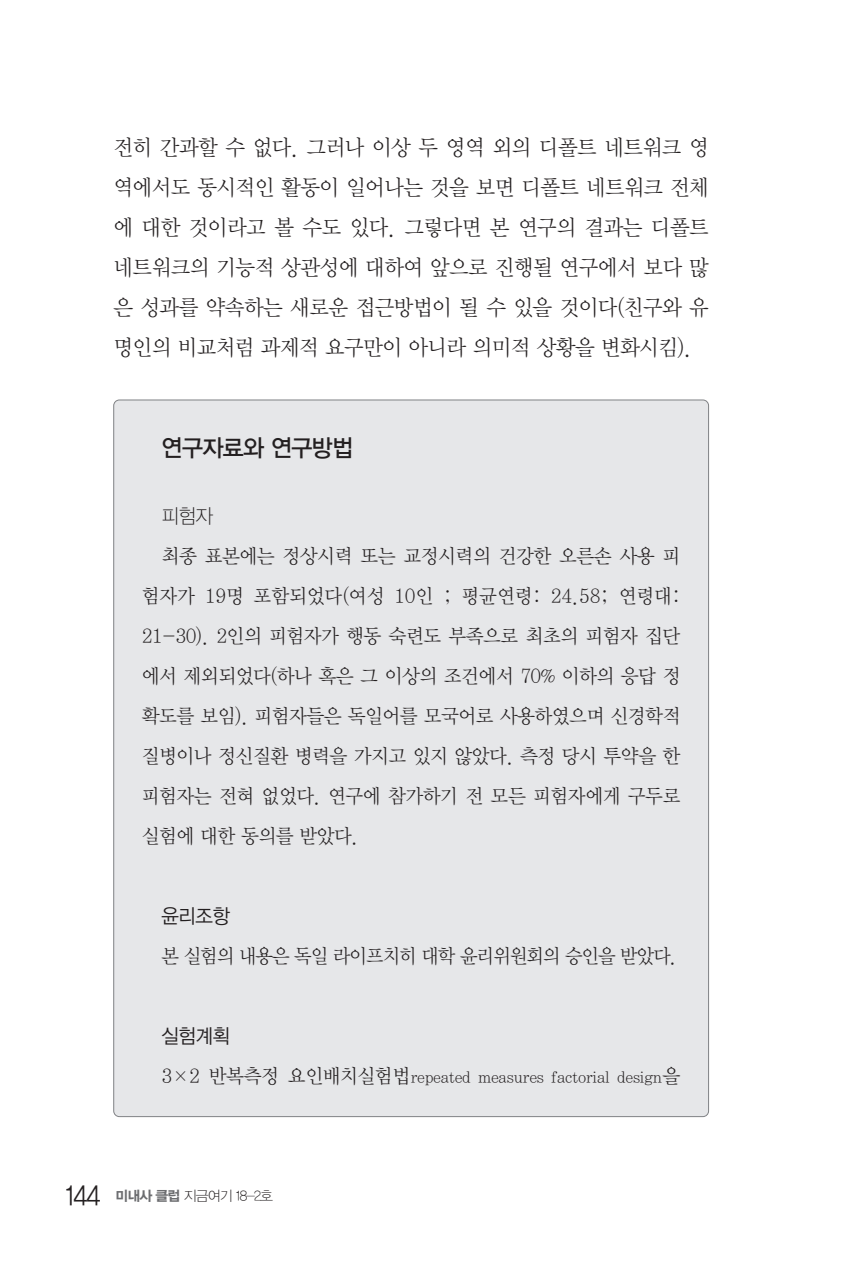
<style>
.page{position:relative;width:862px;height:1270px;background:#fff}
.page>*{position:absolute;margin:0;border:0;box-sizing:border-box;transform-origin:0 0}
.t1{font:24px "YDVYGO Std 13";letter-spacing:-.025em;color:#231f20;scale:.95 1}
.t2{font:22px/40px "YDVY Mj O Std 32";letter-spacing:-.025em;color:#231f20;text-align:justify;scale:.95 1}
.t3{font:20px/40px "YDVY Mj O Std 32";letter-spacing:-.025em;color:#231f20;text-align:justify;scale:.95 1}
.t4{font:20px "YDVY Mj O Std 32";letter-spacing:-.05em;color:#231f20;scale:.93 1}
.t5{font:20px "YDVYGO Std 12";letter-spacing:-.025em;color:#231f20;scale:.95 1}
.t6{font:20px "YDVYGO Std 11";color:#231f20;scale:.95 1}
.t7{font:16px "YDVY Mj O Std 32";letter-spacing:-.015em;color:#231f20;scale:.95 1}
.t8{font:14px "YDVYGO Std 11";letter-spacing:-.06em;color:#231f20}
.s1{font-size:20px}
.s2{font-family:"YDVYGO Std 12";font-size:28px}
.s3{font-family:"YDVYGO Std 15";color:#6c6d70}
</style>
<div class="page">
<div style="left:114px;top:400px;width:594px;height:717px;background:#e6e7e9;border-radius:6px"></div>
<p class="t2" style="left:113px;top:128px;width:628px">전히 간과할 수 없다. 그러나 이상 두 영역 외의 디폴트 네트워크 영 역에서도 동시적인 활동이 일어나는 것을 보면 디폴트 네트워크 전체 에 대한 것이라고 볼 수도 있다. 그렇다면 본 연구의 결과는 디폴트 네트워크의 기능적 상관성에 대하여 앞으로 진행될 연구에서 보다 많 은 성과를 약속하는 새로운 접근방법이 될 수 있을 것이다(친구와 유 명인의 비교처럼 과제적 요구만이 아니라 의미적 상황을 변화시킴).</p>
<p class="t1" style="left:162px;top:436px;width:203px">연구자료와 연구방법</p>
<p class="t6" style="left:162px;top:506px;width:56px">피험자</p>
<p class="t3" style="left:142px;top:537px;width:569px;text-indent:20px">최종 표본에는 정상시력 또는 교정시력의 건강한 오른손 사용 피 험자가 19명 포함되었다(여성 10인 ; 평균연령: 24.58; 연령대:<br>21-30). 2인의 피험자가 행동 숙련도 부족으로 최초의 피험자 집단 에서 제외되었다(하나 혹은 그 이상의 조건에서 70% 이하의 응답 정 확도를 보임). 피험자들은 독일어를 모국어로 사용하였으며 신경학적 질병이나 정신질환 병력을 가지고 있지 않았다. 측정 당시 투약을 한 피험자는 전혀 없었다. 연구에 참가하기 전 모든 피험자에게 구두로 실험에 대한 동의를 받았다.</p>
<p class="t5" style="left:162px;top:906px;width:74px">윤리조항</p>
<p class="t4" style="left:162px;top:946px;width:555px">본 실험의 내용은 독일 라이프치히 대학 윤리위원회의 승인을 받았다.</p>
<p class="t5" style="left:162px;top:1026px;width:74px">실험계획</p>
<p class="t7" style="left:162px;top:1069px;width:548px"><span class="s1">3×2 반복측정 요인배치실험법</span>repeated measures factorial design<span class="s1">을</span></p>
<p class="t8" style="left:65px;top:1189px;width:209px"><span class="s2">144</span> <span class="s3">미내사 클럽</span> 지금여기 18-2호</p>
</div>
